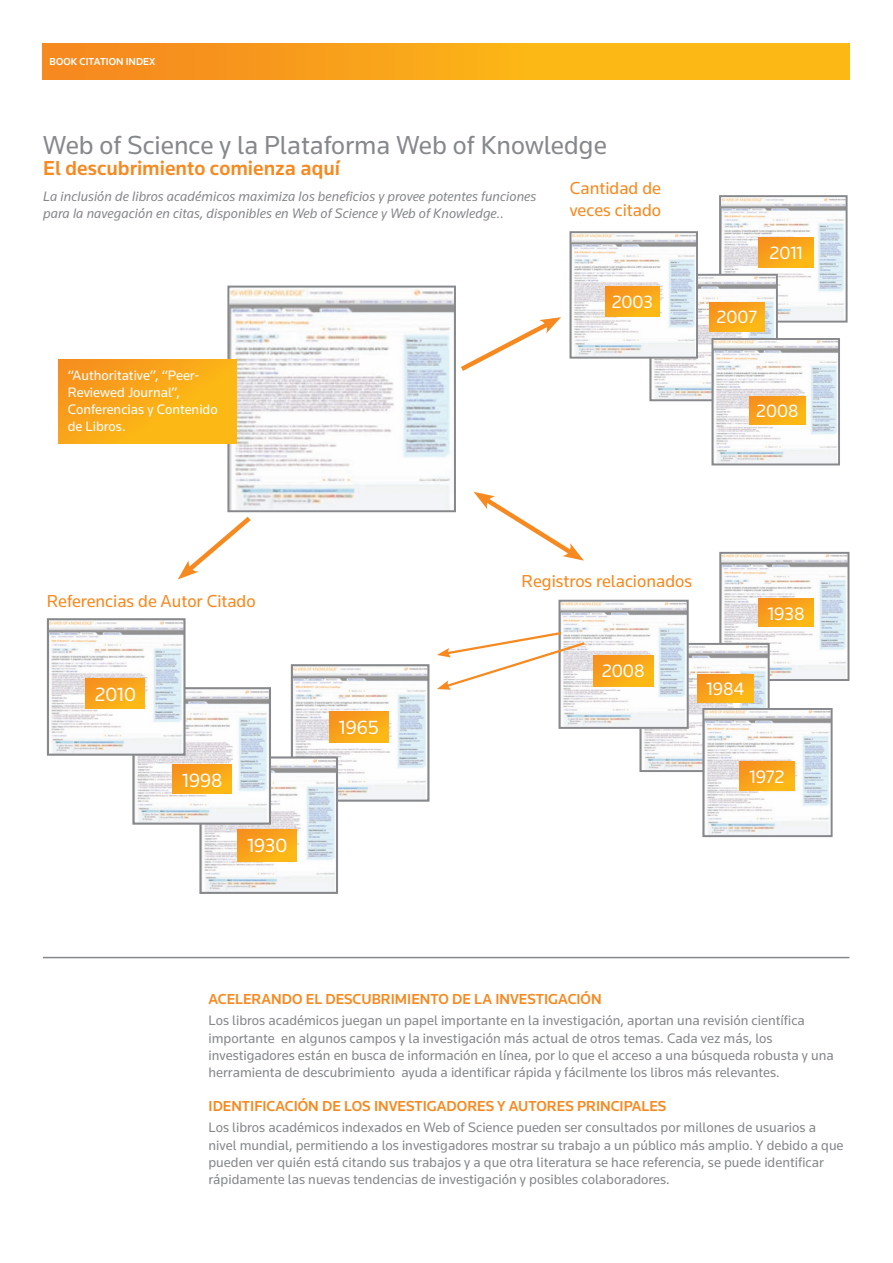
<style>
.page{position:relative;width:893px;height:1263px;background:#fff}
.page>*{position:absolute;margin:0;border:0;box-sizing:border-box;transform-origin:0 0}
.t1{font:27px "Knowledge";color:#86888b}
.t2{font:500 21px "Knowledge";color:#f6891f}
.t3{font:19.95px "Knowledge";color:#fff}
.t4{font:18.6px "Knowledge";color:#fff}
.t5{font:18.45px "Knowledge";color:#fff}
.t6{font:18px/22.2px "Knowledge";color:#f6891f}
.t7{font:500 15px "Knowledge";color:#f6891f}
.t8{font:14.25px/17.2px "Knowledge";color:#86888b}
.t9{font:italic 14.25px/17.2px "Knowledge";color:#86888b}
.t10{font:14.25px/17.2px "Knowledge";color:#fff}
.t11{font:500 10.5px "Knowledge";color:#fff}
</style>
<div class="page">
<img style="left:230px;top:289px;width:223px;height:220px">
<div style="left:227px;top:286px;width:229px;height:226px;border:2px solid #86888b"></div>
<div style="left:58px;top:359px;width:179px;height:84px;background:linear-gradient(to right,#f7991d,#fdbc13)"></div>
<img style="left:722px;top:198px;width:123px;height:122px">
<div style="left:719px;top:195px;width:129px;height:128px;border:2px solid #86888b"></div>
<img style="left:654px;top:277px;width:121px;height:121px">
<div style="left:649px;top:274px;width:129px;height:127px;border:2px solid #86888b"></div>
<img style="left:714px;top:341px;width:123px;height:121px">
<div style="left:711px;top:338px;width:129px;height:127px;border:2px solid #86888b"></div>
<img style="left:572px;top:234px;width:123px;height:122px">
<div style="left:569px;top:231px;width:129px;height:128px;border:2px solid #86888b"></div>
<div style="left:605px;top:287px;width:55px;height:29px;background:linear-gradient(to right,#f7981d,#fbb417)"></div>
<div style="left:759px;top:238px;width:55px;height:30px;background:linear-gradient(to right,#f79a1d,#fbb516)"></div>
<div style="left:709px;top:303px;width:55px;height:29px;background:linear-gradient(to right,#f7981d,#fbb417)"></div>
<div style="left:749px;top:396px;width:56px;height:28px;background:linear-gradient(to right,#f7981d,#fbb317)"></div>
<img style="left:722px;top:555px;width:124px;height:123px">
<div style="left:719px;top:552px;width:130px;height:129px;border:2px solid #86888b"></div>
<img style="left:644px;top:646px;width:123px;height:123px">
<div style="left:639px;top:643px;width:131px;height:129px;border:2px solid #86888b"></div>
<img style="left:705px;top:711px;width:125px;height:123px">
<div style="left:702px;top:708px;width:131px;height:129px;border:2px solid #86888b"></div>
<img style="left:561px;top:603px;width:125px;height:123px">
<div style="left:558px;top:600px;width:131px;height:129px;border:2px solid #86888b"></div>
<div style="left:593px;top:656px;width:60px;height:30px;background:linear-gradient(to right,#f7981e,#fbb516)"></div>
<div style="left:698px;top:674px;width:55px;height:28px;background:linear-gradient(to right,#f7981d,#fbb317)"></div>
<div style="left:758px;top:599px;width:56px;height:27px;background:linear-gradient(to right,#f7971e,#fbb217)"></div>
<div style="left:739px;top:762px;width:56px;height:28px;background:linear-gradient(to right,#f7981d,#fbb317)"></div>
<img style="left:294px;top:667px;width:132px;height:132px">
<div style="left:291px;top:664px;width:138px;height:138px;border:2px solid #86888b"></div>
<img style="left:204px;top:759px;width:131px;height:132px">
<div style="left:199px;top:756px;width:139px;height:138px;border:2px solid #86888b"></div>
<img style="left:137px;top:690px;width:131px;height:132px">
<div style="left:132px;top:687px;width:139px;height:138px;border:2px solid #86888b"></div>
<img style="left:50px;top:621px;width:133px;height:132px">
<div style="left:47px;top:618px;width:139px;height:138px;border:2px solid #86888b"></div>
<div style="left:86px;top:678px;width:59px;height:31px;background:linear-gradient(to right,#f7981d,#fbb317)"></div>
<div style="left:173px;top:764px;width:59px;height:30px;background:linear-gradient(to right,#f7981d,#fbb317)"></div>
<div style="left:329px;top:712px;width:59px;height:30px;background:linear-gradient(to right,#f7981d,#fbb417)"></div>
<div style="left:238px;top:830px;width:59px;height:31px;background:linear-gradient(to right,#f7991d,#fbb417)"></div>
<svg style="left:461px;top:317px;width:100px;height:54px"></svg>
<svg style="left:178px;top:512px;width:78px;height:67px"></svg>
<svg style="left:474px;top:492px;width:110px;height:69px"></svg>
<svg style="left:437px;top:630px;width:150px;height:60px"></svg>
<div style="left:43px;top:43px;width:806px;height:36px;background:linear-gradient(to right,#f68b20,#fec411)"></div>
<hr style="left:43px;top:957px;width:806px;height:1px;background:#86888b">
<p class="t11" style="left:50px;top:55px;width:107px">BOOK CITATION INDEX</p>
<h1 class="t1" style="left:43px;top:128px;width:565px">Web of Science y la Plataforma Web of Knowledge</h1>
<h2 class="t2" style="left:43px;top:155px;width:298px">El descubrimiento comienza aquí</h2>
<p class="t9" style="left:43px;top:187px;width:495px">La inclusión de libros académicos maximiza los beneficios y provee potentes funciones para la navegación en citas, disponibles en Web of Science y Web of Knowledge..</p>
<p class="t6" style="left:570px;top:177px;width:93px">Cantidad de veces citado</p>
<p class="t10" style="left:68px;top:366px;width:152px">“Authoritative”, “Peer-<br>Reviewed Journal”,<br>Conferencias y Contenido de Libros.</p>
<p class="t5" style="left:612px;top:290px;width:43px">2003</p>
<p class="t5" style="left:770px;top:241px;width:35px">2011</p>
<p class="t5" style="left:717px;top:306px;width:42px">2007</p>
<p class="t5" style="left:756px;top:400px;width:44px">2008</p>
<p class="t6" style="left:47px;top:589px;width:210px">Referencias de Autor Citado</p>
<h3 class="t3" style="left:95px;top:682px;width:43px">2010</h3>
<h3 class="t3" style="left:182px;top:768px;width:42px">1998</h3>
<h3 class="t3" style="left:247px;top:833px;width:41px">1930</h3>
<h3 class="t3" style="left:339px;top:715px;width:41px">1965</h3>
<p class="t6" style="left:522px;top:570px;width:172px">Registros relacionados</p>
<h3 class="t4" style="left:602px;top:659px;width:44px">2008</h3>
<h3 class="t4" style="left:706px;top:678px;width:39px">1984</h3>
<h3 class="t4" style="left:768px;top:602px;width:38px">1938</h3>
<h3 class="t4" style="left:749px;top:765px;width:37px">1972</h3>
<p class="t7" style="left:209px;top:990px;width:395px">ACELERANDO EL DESCUBRIMIENTO DE LA INVESTIGACIÓN</p>
<p class="t8" style="left:209px;top:1012px;width:627px">Los libros académicos juegan un papel importante en la investigación, aportan una revisión científica importante en algunos campos y la investigación más actual de otros temas. Cada vez más, los investigadores están en busca de información en línea, por lo que el acceso a una búsqueda robusta y una herramienta de descubrimiento ayuda a identificar rápida y fácilmente los libros más relevantes.</p>
<p class="t7" style="left:209px;top:1096px;width:459px">IDENTIFICACIÓN DE LOS INVESTIGADORES Y AUTORES PRINCIPALES</p>
<p class="t8" style="left:209px;top:1119px;width:636px">Los libros académicos indexados en Web of Science pueden ser consultados por millones de usuarios a nivel mundial, permitiendo a los investigadores mostrar su trabajo a un público más amplio. Y debido a que pueden ver quién está citando sus trabajos y a que otra literatura se hace referencia, se puede identificar rápidamente las nuevas tendencias de investigación y posibles colaboradores.</p>
</div>
